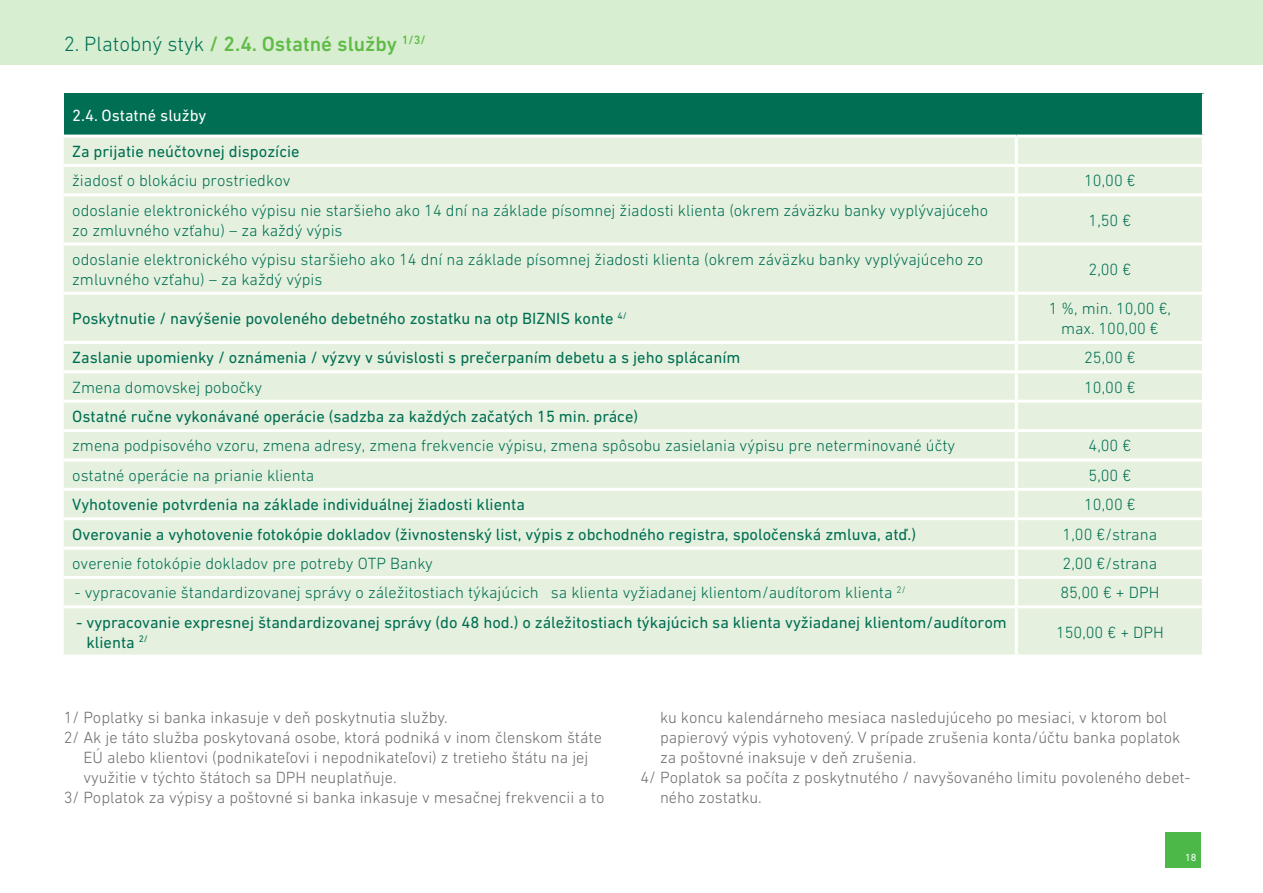
<style>
.page{position:relative;width:1263px;height:893px;background:#fff}
.page>*{position:absolute;margin:0;border:0;box-sizing:border-box;transform-origin:0 0}
.t1{font:500 21px "DIN Next W1 G";color:#60bb46}
.t2{font:300 16.5px/19.8px "DIN Next W1 G";color:#006e53}
.t3{font:16.5px/19.8px "DIN Next W1 G";color:#006e53}
.t4{font:300 16.5px "DIN Next W1 G";color:#6c6d70}
.t5{font:16.5px "DIN Next W1 G";color:#fff}
.t6{font:10.5px "DIN Next W1 G";color:#fff}
.s1{font-weight:300;color:#006e53}
</style>
<div class="page">
<div style="left:1165px;top:832px;width:36px;height:36px;background:#4cb848"></div>
<div style="left:0;top:0;width:1263px;height:64px;background:#d7eed1"></div>
<div style="left:64px;top:94px;width:1139px;height:42px;background:#006e53"></div>
<div style="left:64px;top:138px;width:1138px;height:517px;background:#e5f1de"></div>
<hr style="left:1202px;top:94px;width:3px;height:41px;background:#fff">
<hr style="left:64px;top:135px;width:952px;height:3px;background:#fff">
<hr style="left:1016px;top:135px;width:189px;height:3px;background:#fff">
<hr style="left:1015px;top:138px;width:3px;height:26px;background:#fff">
<hr style="left:64px;top:164px;width:952px;height:3px;background:#fff">
<hr style="left:1015px;top:167px;width:3px;height:26px;background:#fff">
<hr style="left:1016px;top:164px;width:189px;height:3px;background:#fff">
<hr style="left:64px;top:193px;width:952px;height:3px;background:#fff">
<hr style="left:1015px;top:196px;width:3px;height:47px;background:#fff">
<hr style="left:1016px;top:193px;width:189px;height:3px;background:#fff">
<hr style="left:64px;top:243px;width:952px;height:3px;background:#fff">
<hr style="left:1015px;top:246px;width:3px;height:46px;background:#fff">
<hr style="left:1016px;top:243px;width:189px;height:3px;background:#fff">
<hr style="left:64px;top:292px;width:952px;height:3px;background:#fff">
<hr style="left:1015px;top:295px;width:3px;height:46px;background:#fff">
<hr style="left:1016px;top:292px;width:189px;height:3px;background:#fff">
<hr style="left:64px;top:341px;width:952px;height:3px;background:#fff">
<hr style="left:1015px;top:344px;width:3px;height:26px;background:#fff">
<hr style="left:1016px;top:341px;width:189px;height:3px;background:#fff">
<hr style="left:64px;top:370px;width:952px;height:3px;background:#fff">
<hr style="left:1015px;top:373px;width:3px;height:27px;background:#fff">
<hr style="left:1016px;top:370px;width:189px;height:3px;background:#fff">
<hr style="left:64px;top:400px;width:952px;height:3px;background:#fff">
<hr style="left:1015px;top:403px;width:3px;height:26px;background:#fff">
<hr style="left:1016px;top:400px;width:189px;height:3px;background:#fff">
<hr style="left:64px;top:429px;width:952px;height:3px;background:#fff">
<hr style="left:1015px;top:432px;width:3px;height:26px;background:#fff">
<hr style="left:1016px;top:429px;width:189px;height:3px;background:#fff">
<hr style="left:64px;top:458px;width:952px;height:3px;background:#fff">
<hr style="left:1015px;top:461px;width:3px;height:27px;background:#fff">
<hr style="left:1015px;top:491px;width:3px;height:26px;background:#fff">
<hr style="left:1016px;top:458px;width:189px;height:3px;background:#fff">
<hr style="left:64px;top:488px;width:952px;height:3px;background:#fff">
<hr style="left:64px;top:517px;width:952px;height:3px;background:#fff">
<hr style="left:1015px;top:520px;width:3px;height:27px;background:#fff">
<hr style="left:1016px;top:488px;width:189px;height:3px;background:#fff">
<hr style="left:1016px;top:517px;width:189px;height:3px;background:#fff">
<hr style="left:64px;top:547px;width:952px;height:3px;background:#fff">
<hr style="left:1015px;top:550px;width:3px;height:26px;background:#fff">
<hr style="left:1016px;top:547px;width:189px;height:3px;background:#fff">
<hr style="left:64px;top:576px;width:952px;height:3px;background:#fff">
<hr style="left:64px;top:605px;width:952px;height:3px;background:#fff">
<hr style="left:1015px;top:579px;width:3px;height:26px;background:#fff">
<hr style="left:1015px;top:608px;width:3px;height:47px;background:#fff">
<hr style="left:1016px;top:576px;width:189px;height:3px;background:#fff">
<hr style="left:1016px;top:605px;width:189px;height:3px;background:#fff">
<p class="t1" style="left:64px;top:32px;width:363px"><span class="s1">2. Platobný styk</span> / 2.4. Ostatné služby <sup>1/3/</sup></p>
<p class="t5" style="left:72px;top:106px;width:136px">2.4. Ostatné služby</p>
<p class="t3" style="left:72px;top:141px;width:229px">Za prijatie neúčtovnej dispozície</p>
<p class="t2" style="left:72px;top:171px;width:220px">žiadosť o blokáciu prostriedkov</p>
<p class="t2" style="left:1084px;top:171px;width:53px">10,00 €</p>
<p class="t2" style="left:72px;top:200px;width:917px">odoslanie elektronického výpisu nie staršieho ako 14 dní na základe písomnej žiadosti klienta (okrem záväzku banky vyplývajúceho zo zmluvného vzťahu) – za každý výpis</p>
<p class="t2" style="left:1088px;top:210px;width:44px">1,50 €</p>
<p class="t2" style="left:72px;top:249px;width:912px">odoslanie elektronického výpisu staršieho ako 14 dní na základe písomnej žiadosti klienta (okrem záväzku banky vyplývajúceho zo zmluvného vzťahu) – za každý výpis</p>
<p class="t2" style="left:1088px;top:259px;width:44px">2,00 €</p>
<p class="t3" style="left:72px;top:308px;width:469px">Poskytnutie / navýšenie povoleného debetného zostatku na otp Biznis</p>
<p class="t3" style="left:574px;top:308px;width:54px">konte <sup>4/</sup></p>
<p class="t2" style="left:1049px;top:298px;width:124px;text-align:center">1 %, min. 10,00 €, max. 100,00 €</p>
<p class="t3" style="left:72px;top:348px;width:670px">Zaslanie upomienky / oznámenia / výzvy v súvislosti s prečerpaním debetu a s jeho splácaním</p>
<p class="t2" style="left:1084px;top:348px;width:53px">25,00 €</p>
<p class="t2" style="left:72px;top:377px;width:191px">Zmena domovskej pobočky</p>
<p class="t2" style="left:1084px;top:377px;width:53px">10,00 €</p>
<p class="t3" style="left:72px;top:406px;width:567px">Ostatné ručne vykonávané operácie (sadzba za každých začatých 15 min. práce)</p>
<p class="t2" style="left:72px;top:436px;width:884px">zmena podpisového vzoru, zmena adresy, zmena frekvencie výpisu, zmena spôsobu zasielania výpisu pre neterminované účty</p>
<p class="t2" style="left:1088px;top:436px;width:44px">4,00 €</p>
<p class="t2" style="left:72px;top:465px;width:244px">ostatné operácie na prianie klienta</p>
<p class="t2" style="left:1088px;top:465px;width:44px">5,00 €</p>
<p class="t3" style="left:72px;top:494px;width:454px">Vyhotovenie potvrdenia na základe individuálnej žiadosti klienta</p>
<p class="t2" style="left:1084px;top:495px;width:53px">10,00 €</p>
<p class="t3" style="left:72px;top:524px;width:845px">Overovanie a vyhotovenie fotokópie dokladov (živnostenský list, výpis z obchodného registra, spoločenská zmluva, atď.)</p>
<p class="t2" style="left:1063px;top:524px;width:96px">1,00 €/strana</p>
<p class="t2" style="left:72px;top:553px;width:362px">overenie fotokópie dokladov pre potreby OTP Banky</p>
<p class="t2" style="left:1063px;top:553px;width:96px">2,00 €/strana</p>
<p class="t2" style="left:75px;top:583px;width:832px">- vypracovanie štandardizovanej správy o záležitostiach týkajúcich sa klienta vyžiadanej klientom/audítorom klienta <sup>2/</sup></p>
<p class="t2" style="left:1060px;top:583px;width:100px">85,00 € + DPH</p>
<p class="t3" style="left:86px;top:612px;width:922px;text-indent:-10px">- vypracovanie expresnej štandardizovanej správy (do 48 hod.) o záležitostiach týkajúcich sa klienta vyžiadanej klientom/audítorom klienta <sup>2/</sup></p>
<p class="t2" style="left:1056px;top:622px;width:109px">150,00 € + DPH</p>
<p class="t4" style="left:64px;top:708px;width:386px">1/ Poplatky si banka inkasuje v deň poskytnutia služby.</p>
<p class="t4" style="left:64px;top:728px;width:540px">2/ Ak je táto služba poskytovaná osobe, ktorá podniká v inom členskom štáte</p>
<p class="t4" style="left:83px;top:748px;width:507px">EÚ alebo klientovi (podnikateľovi i nepodnikateľovi) z tretieho štátu na jej</p>
<p class="t4" style="left:83px;top:768px;width:315px">využitie v týchto štátoch sa DPH neuplatňuje.</p>
<p class="t4" style="left:64px;top:787px;width:542px">3/ Poplatok za výpisy a poštovné si banka inkasuje v mesačnej frekvencii a to</p>
<p class="t4" style="left:660px;top:708px;width:509px">ku koncu kalendárneho mesiaca nasledujúceho po mesiaci, v ktorom bol</p>
<p class="t4" style="left:660px;top:728px;width:522px">papierový výpis vyhotovený. V prípade zrušenia konta/účtu banka poplatok</p>
<p class="t4" style="left:660px;top:748px;width:258px">za poštovné inaksuje v deň zrušenia.</p>
<p class="t4" style="left:640px;top:768px;width:552px">4/ Poplatok sa počíta z poskytnutého / navyšovaného limitu povoleného debet-</p>
<p class="t4" style="left:660px;top:787px;width:103px">ného zostatku.</p>
<p class="t6" style="left:1185px;top:851px;width:13px">18</p>
</div>
